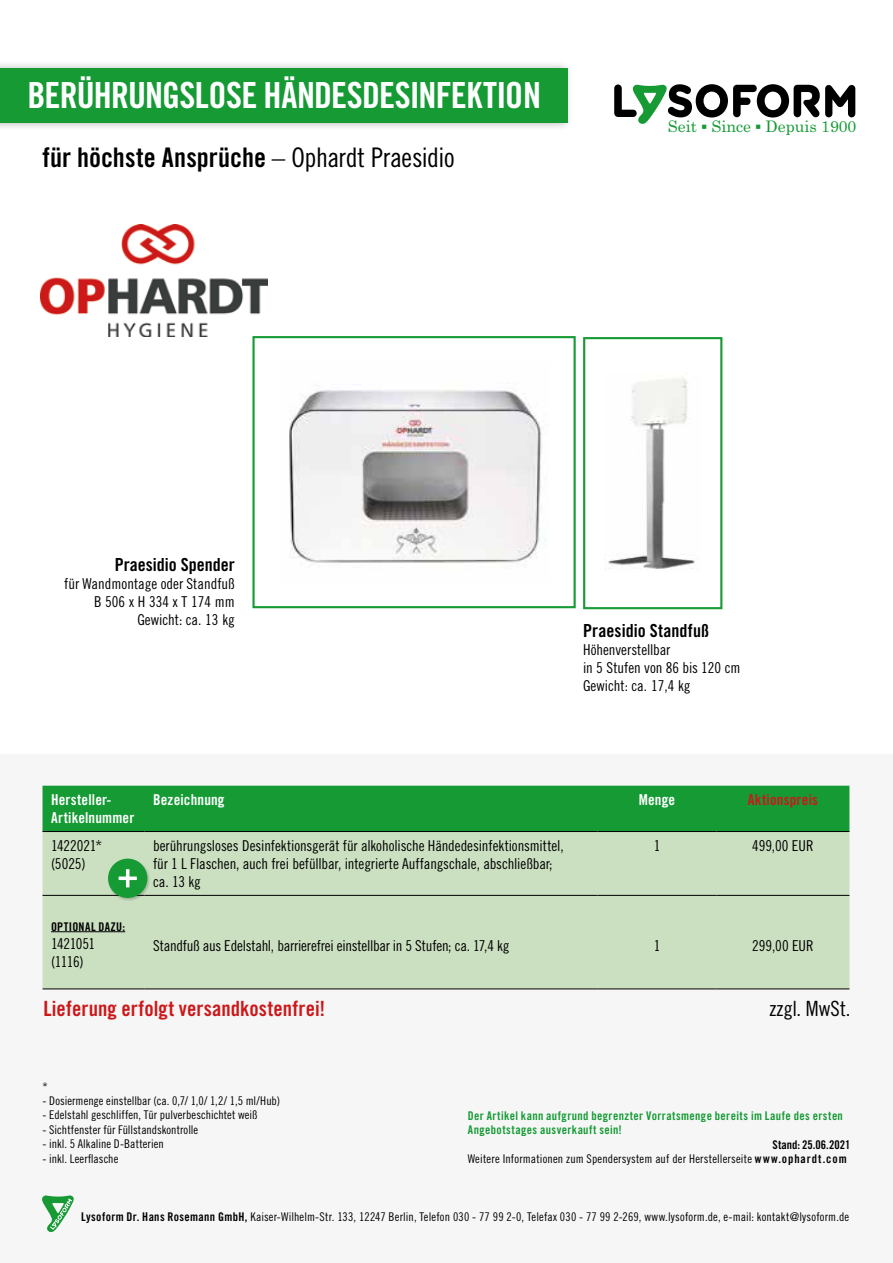
<style>
.page{position:relative;width:893px;height:1263px;background:#fff}
.page>*{position:absolute;margin:0;border:0;box-sizing:border-box;transform-origin:0 0}
.t1{font:36px "Trade Gothic LT Std Bd Cn 20";letter-spacing:-.02em;color:#fff}
.t2{font:27px "Trade Gothic LT Std Bd Cn 20";color:#000}
.t3{font:21px "Trade Gothic LT Std Bd Cn 20";letter-spacing:.005em;color:#cd1719}
.t4{font:21px "Trade Gothic LT Std Cn 18";letter-spacing:.005em;color:#000}
.t5{font:18px "Trade Gothic LT Std Bd Cn 20";color:#000}
.t6{font:15.9px "Century";color:#159a34}
.t7{font:15px/18px "Trade Gothic LT Std Cn 18";letter-spacing:-.005em;color:#000}
.t8{font:15px/18px "Trade Gothic LT Std Bd Cn 20";letter-spacing:.01em;color:#fff}
.t9{font:15px/18px "Trade Gothic LT Std Cn 18";letter-spacing:-.035em;color:#000}
.t10{font:15px "Trade Gothic LT Std Bd Cn 20";letter-spacing:.015em;color:#cd1719}
.t11{font:12px "Trade Gothic LT Std Cn 18";letter-spacing:.01em;color:#000}
.t12{font:12px/14.4px "Trade Gothic LT Std Bd Cn 20";letter-spacing:.035em;color:#159a34}
.t13{font:12px "Trade Gothic LT Std Bd Cn 20";letter-spacing:.015em;color:#000}
.s1{font-family:"Trade Gothic LT Std Cn 18"}
.s2{font-family:"Trade Gothic LT Std Bd Cn 20"}
</style>
<div class="page">
<div style="left:0;top:755px;width:893px;height:508px;background:#f6f6f6"></div>
<div style="left:0;top:60px;width:573px;height:72px;background:#000;opacity:.29"></div>
<div style="left:0;top:68px;width:567px;height:55px;background:#159a34"></div>
<img style="left:40px;top:225px;width:228px;height:111px">
<div style="left:43px;top:786px;width:806px;height:45px;background:#159a34"></div>
<div style="left:43px;top:832px;width:806px;height:157px;background:#cbe0c1"></div>
<hr style="left:43px;top:831px;width:102px;height:1px;background:#000">
<hr style="left:145px;top:831px;width:452px;height:1px;background:#000">
<hr style="left:597px;top:831px;width:119px;height:1px;background:#000">
<hr style="left:716px;top:831px;width:133px;height:1px;background:#000">
<hr style="left:43px;top:895px;width:102px;height:1px;background:#000">
<hr style="left:145px;top:895px;width:452px;height:1px;background:#000">
<hr style="left:597px;top:895px;width:119px;height:1px;background:#000">
<hr style="left:716px;top:895px;width:133px;height:1px;background:#000">
<hr style="left:43px;top:989px;width:102px;height:1px;background:#000">
<hr style="left:145px;top:989px;width:452px;height:1px;background:#000">
<hr style="left:597px;top:989px;width:119px;height:1px;background:#000">
<hr style="left:716px;top:989px;width:133px;height:1px;background:#000">
<hr style="left:51px;top:931px;width:74px;height:1px;background:#000">
<div style="left:108px;top:858px;width:43px;height:43px;background:#000;opacity:.2"></div>
<div style="left:108px;top:859px;width:39px;height:39px;background:#159a34;border-radius:50%"></div>
<svg style="left:119px;top:869px;width:18px;height:18px"></svg>
<img style="left:605px;top:376px;width:90px;height:194px">
<div style="left:583px;top:337px;width:139px;height:272px;border:2px solid #159a34"></div>
<img style="left:289px;top:390px;width:257px;height:173px">
<div style="left:252px;top:336px;width:324px;height:272px;border:2px solid #159a34"></div>
<svg style="left:614px;top:84px;width:241px;height:40px"></svg>
<svg style="left:42px;top:1195px;width:32px;height:37px"></svg>
<h1 class="t1" style="left:28px;top:74px;width:515px">BERÜHRUNGSLOSE HÄNDESDESINFEKTION</h1>
<h2 class="t2" style="left:43px;top:141px;width:414px">für höchste Ansprüche <span class="s1">– Ophardt Praesidio</span></h2>
<h3 class="t6" style="left:668px;top:113px;width:190px">Seit ▪ Since ▪ Depuis 1900</h3>
<h3 class="t5" style="left:115px;top:553px;width:121px">Praesidio Spender</h3>
<p class="t7" style="left:64px;top:574px;width:172px;text-align:right">für Wandmontage oder Standfuß<br>B506xH334xT174mm<br>Gewicht: ca. 13 kg</p>
<h3 class="t5" style="left:583px;top:620px;width:127px">Praesidio Standfuß</h3>
<p class="t7" style="left:583px;top:641px;width:159px">Höhenverstellbar<br>in 5 Stufen von 86 bis 120 cm<br>Gewicht: ca. 17,4 kg</p>
<p class="t8" style="left:51px;top:790px;width:85px">Hersteller-<br>Artikelnummer</p>
<p class="t8" style="left:153px;top:790px;width:73px">Bezeichnung</p>
<p class="t8" style="left:639px;top:790px;width:38px">Menge</p>
<p class="t10" style="left:748px;top:790px;width:72px">Aktionspreis</p>
<p class="t7" style="left:51px;top:836px;width:53px">1422021* (5025)</p>
<p class="t7" style="left:153px;top:836px;width:412px">berührungsloses Desinfektionsgerät für alkoholische Händedesinfektionsmittel, für 1 L Flaschen, auch frei befüllbar, integrierte Auffangschale, abschließbar; ca. 13 kg</p>
<p class="t7" style="left:654px;top:836px;width:8px">1</p>
<p class="t7" style="left:752px;top:836px;width:63px">499,00 EUR</p>
<p class="t13" style="left:51px;top:919px;width:76px">OPTIONAL DAZU:</p>
<p class="t9" style="left:51px;top:934px;width:46px">1421051 (1116)</p>
<p class="t7" style="left:153px;top:936px;width:358px">Standfuß aus Edelstahl, barrierefrei einstellbar in 5 Stufen; ca. 17,4 kg</p>
<p class="t7" style="left:654px;top:936px;width:8px">1</p>
<p class="t7" style="left:752px;top:936px;width:63px">299,00 EUR</p>
<h3 class="t3" style="left:43px;top:996px;width:283px">Lieferung erfolgt versandkostenfrei!</h3>
<h3 class="t4" style="left:769px;top:996px;width:83px">zzgl. MwSt.</h3>
<p class="t11" style="left:43px;top:1079px;width:7px">*</p>
<p class="t11" style="left:43px;top:1093px;width:239px">- Dosiermenge einstellbar (ca. 0,7/ 1,0/ 1,2/ 1,5 ml/Hub)</p>
<p class="t11" style="left:43px;top:1108px;width:216px">- Edelstahl geschliffen, Tür pulverbeschichtet weiß</p>
<p class="t11" style="left:43px;top:1122px;width:157px">- Sichtfenster für Füllstandskontrolle</p>
<p class="t11" style="left:43px;top:1137px;width:123px">- inkl. 5 Alkaline D-Batterien</p>
<p class="t11" style="left:43px;top:1151px;width:77px">- inkl. Leerflasche</p>
<p class="t12" style="left:468px;top:1108px;width:377px">Der Artikel kann aufgrund begrenzter Vorratsmenge bereits im Laufe des ersten<br>Angebotstages ausverkauft sein!</p>
<p class="t13" style="left:773px;top:1137px;width:79px">Stand: 25.06.2021</p>
<p class="t11" style="left:468px;top:1152px;width:380px">Weitere Informationen zum Spendersystem auf der Herstellerseite <span class="s2">www.ophardt.com</span></p>
<p class="t11" style="left:81px;top:1209px;width:769px"><span class="s2">Lysoform Dr. Hans Rosemann GmbH,</span> Kaiser-Wilhelm-Str. 133, 12247 Berlin, Telefon 030 - 77 99 2-0, Telefax 030 - 77 99 2-269, www.lysoform.de, e-mail: kontakt@lysoform.de</p>
</div>
